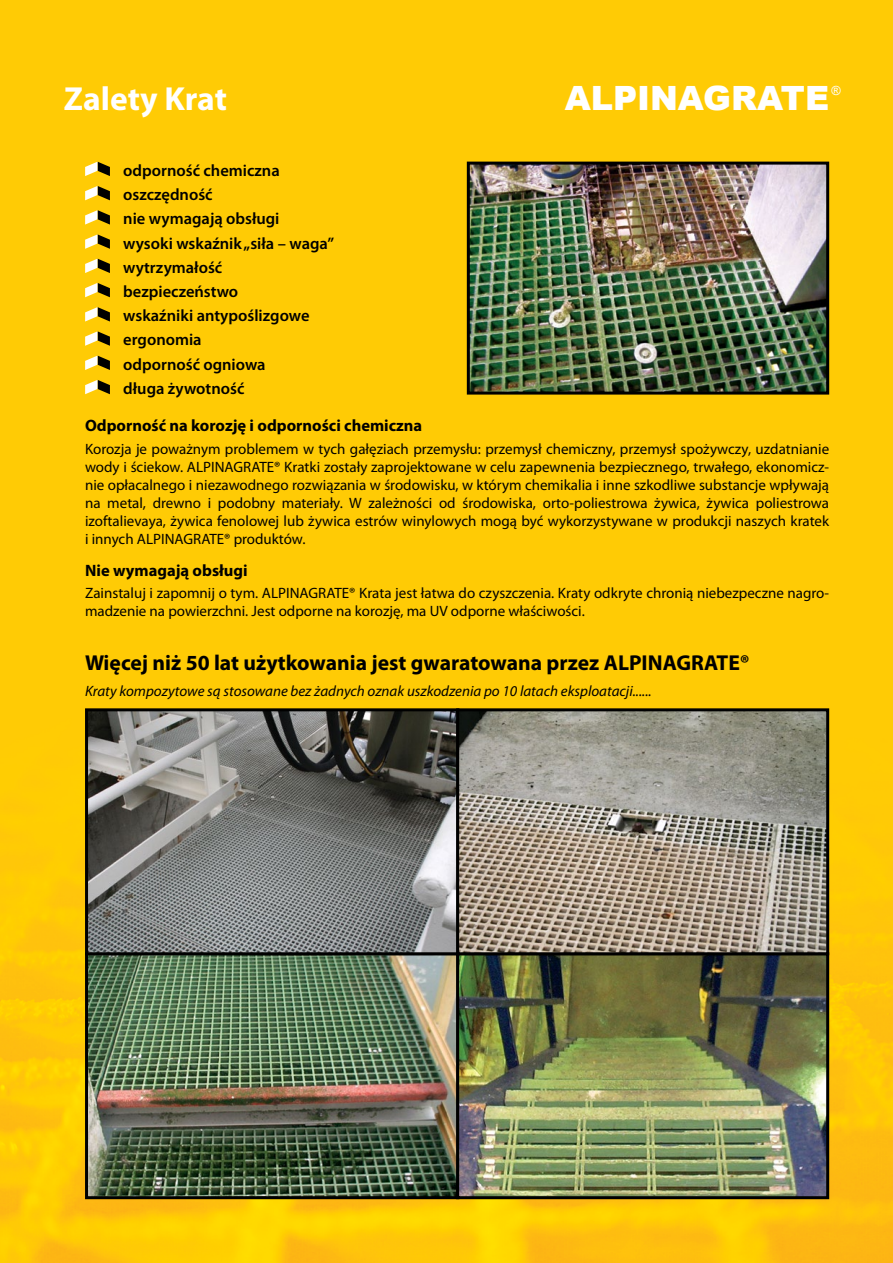
<style>
.page{position:relative;width:893px;height:1263px;background:#fff}
.page>*{position:absolute;margin:0;border:0;box-sizing:border-box;transform-origin:0 0}
.t1{font:900 33.45px "Arial";color:#fff}
.t2{font:700 33.45px "Myriad Pro";color:#fff}
.t3{font:700 21.6px "Myriad Pro";color:#000}
.t4{font:600 16.5px/24.2px "Myriad Pro";color:#000}
.t5{font:700 16.5px "Myriad Pro";color:#000}
.t6{font:15px/18px "Myriad Pro";color:#000;text-align:justify}
.t7{font:italic 15px "Myriad Pro";color:#000}
.t8{font:12.6px "Arial";color:#fff}
</style>
<div class="page">
<img style="left:0;top:0;width:892px;height:1263px">
<hr style="left:892px;top:0;width:1px;height:1263px;background:#000">
<svg style="left:891px;top:63px;width:2px;height:1200px;background:#fec707"></svg>
<svg style="left:85px;top:162px;width:25px;height:14px"></svg>
<svg style="left:85px;top:186px;width:25px;height:14px"></svg>
<svg style="left:85px;top:210px;width:25px;height:15px"></svg>
<svg style="left:85px;top:234px;width:25px;height:15px"></svg>
<svg style="left:85px;top:259px;width:25px;height:14px"></svg>
<svg style="left:85px;top:283px;width:25px;height:14px"></svg>
<svg style="left:85px;top:307px;width:25px;height:14px"></svg>
<svg style="left:85px;top:331px;width:25px;height:15px"></svg>
<svg style="left:85px;top:356px;width:25px;height:14px"></svg>
<svg style="left:85px;top:380px;width:25px;height:14px"></svg>
<img style="left:89px;top:712px;width:736px;height:483px">
<div style="left:85px;top:952px;width:374px;height:247px;border:3px solid #000"></div>
<div style="left:456px;top:952px;width:373px;height:247px;border:3px solid #000"></div>
<div style="left:85px;top:708px;width:374px;height:247px;border:3px solid #000"></div>
<div style="left:456px;top:708px;width:373px;height:247px;border:3px solid #000"></div>
<img style="left:471px;top:166px;width:354px;height:225px">
<div style="left:467px;top:162px;width:362px;height:233px;border:3px solid #000"></div>
<p class="t8" style="left:831px;top:82px;width:11px">®</p>
<h1 class="t2" style="left:64px;top:77px;width:165px">Zalety Krat</h1>
<h1 class="t1" style="left:565px;top:74px;width:266px">ALPINAGRATE</h1>
<p class="t4" style="left:123px;top:158px;width:212px">odporność chemiczna oszczędność<br>nie wymagają obsługi<br>wysoki wskaźnik „siła – waga” wytrzymałość bezpieczeństwo<br>wskaźniki antypoślizgowe ergonomia<br>odporność ogniowa<br>długa żywotność</p>
<p class="t5" style="left:85px;top:415px;width:339px">Odporność na korozję i odporności chemiczna</p>
<p class="t6" style="left:85px;top:439px;width:746px">Korozja je poważnym problemem w tych gałęziach przemysłu: przemysł chemiczny, przemysł spożywczy, uzdatnianie wody i ściekow. ALPINAGRATE® Kratki zostały zaprojektowane w celu zapewnenia bezpiecznego, trwałego, ekonomicz&shy;nie opłacalnego i niezawodnego rozwiązania w środowisku, w którym chemikalia i inne szkodliwe substancje wpływają na metal, drewno i podobny materiały. W zależności od środowiska, orto-poliestrowa żywica, żywica poliestrowa izoftalievaya, żywica fenolowej lub żywica estrów winylowych mogą być wykorzystywane w produkcji naszych kratek i innych ALPINAGRATE® produktów.</p>
<p class="t5" style="left:85px;top:560px;width:164px">Nie wymagają obsługi</p>
<p class="t6" style="left:85px;top:584px;width:746px">Zainstaluj i zapomnij o tym. ALPINAGRATE® Krata jest łatwa do czyszczenia. Kraty odkryte chronią niebezpeczne nagro&shy;madzenie na powierzchni. Jest odporne na korozję, ma UV odporne właściwości.</p>
<h2 class="t3" style="left:85px;top:649px;width:666px">Więcej niż 50 lat użytkowania jest gwaratowana przez ALPINAGRATE®</h2>
<p class="t7" style="left:85px;top:682px;width:568px">Kraty kompozytowe są stosowane bez żadnych oznak uszkodzenia po 10 latach eksploatacji......</p>
</div>
